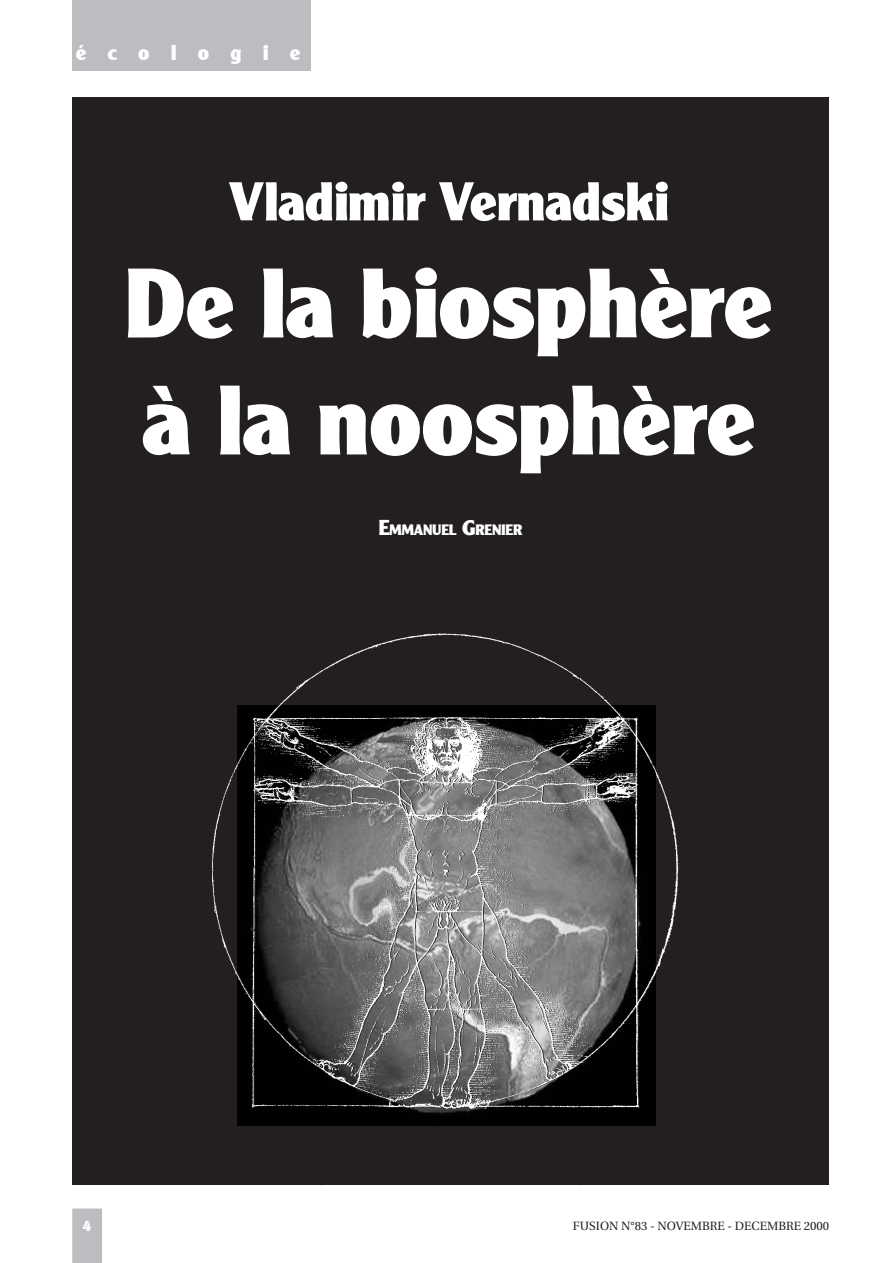
<style>
.page{position:relative;width:893px;height:1263px;background:#fff}
.page>*{position:absolute;margin:0;border:0;box-sizing:border-box;transform-origin:0 0}
.t1{font:97.5px/117px "Clear Black DB Normal";color:#fff}
.t2{font:54px "Clear Black DB Normal";color:#fff}
.t3{font:21px "Clear Black DB Normal";letter-spacing:1.02em;color:#fff}
.t4{font:15px "Clear Black DB Normal";color:#fff}
.t5{font:14.7px "Clear Black DB Normal";color:#fff}
.t6{font:12px "Utopia";color:#231f20}
.s1{font-size:21px}
</style>
<div class="page">
<div style="left:72px;top:0;width:238px;height:71px;background:#bcbdc0"></div>
<div style="left:72px;top:1208px;width:30px;height:55px;background:#bcbdc0"></div>
<div style="left:72px;top:98px;width:757px;height:1087px;background:#231f20"></div>
<div style="left:237px;top:1109px;width:418px;height:16px;background:#010101"></div>
<img style="left:213px;top:634px;width:465px;height:475px">
<h3 class="t3" style="left:76px;top:40px;width:226px">écologie</h3>
<h2 class="t2" style="left:230px;top:170px;width:441px">Vladimir Vernadski</h2>
<h1 class="t1" style="left:126px;top:245px;width:648px">De la biosphère à la noosphère</h1>
<p class="t5" style="left:379px;top:521px;width:145px"><span class="s1">E</span>MMANUEL <span class="s1">G</span>RENIER</p>
<p class="t4" style="left:83px;top:1217px;width:10px">4</p>
<p class="t6" style="left:573px;top:1219px;width:258px">FUSION N°83 - NOVEMBRE - DECEMBRE 2000</p>
</div>
